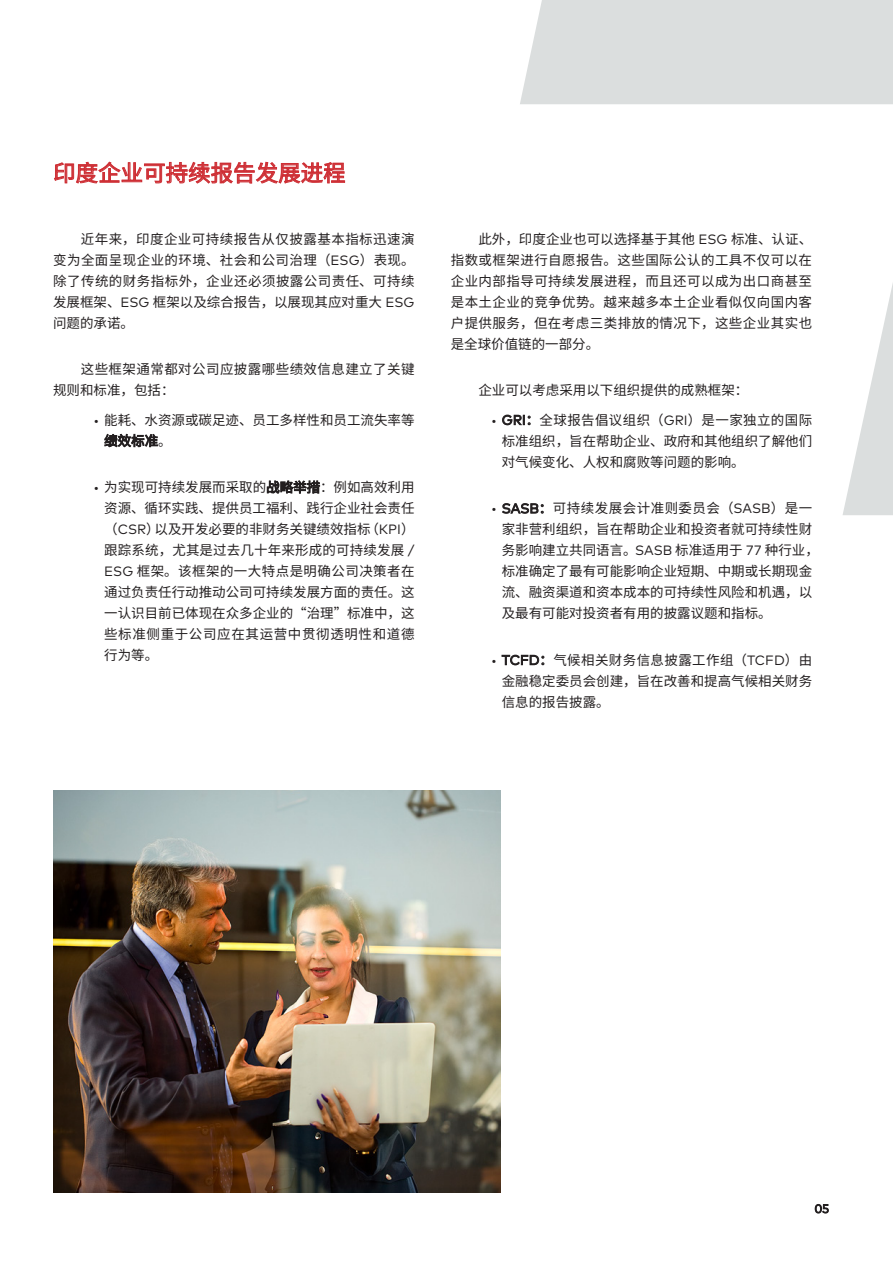
<style>
.page{position:relative;width:893px;height:1263px;background:#fff}
.page>*{position:absolute;margin:0;border:0;box-sizing:border-box;transform-origin:0 0}
.t1{font:22.5px "Noto Sans Hans";color:#ce2f35}
.t2{font:13.5px/21px "Noto Sans Hans";color:#231f20;text-align:justify}
.t3{font:13.5px/21px "Noto Sans Hans";letter-spacing:.03em;color:#231f20}
.s1{font-family:"Mark"}
</style>
<div class="page">
<svg style="left:104px;top:434px;width:54px;height:13px"></svg>
<svg style="left:267px;top:480px;width:53px;height:14px"></svg>
<svg style="left:54px;top:161px;width:291px;height:23px"></svg>
<svg style="left:502px;top:415px;width:18px;height:10px"></svg>
<svg style="left:502px;top:503px;width:18px;height:11px"></svg>
<svg style="left:502px;top:655px;width:42px;height:10px"></svg>
<svg style="left:520px;top:0;width:373px;height:515px"></svg>
<img style="left:53px;top:791px;width:448px;height:402px">
<svg style="left:815px;top:1204px;width:14px;height:9px"></svg>
<p class="t1" style="left:53px;top:160px;width:294px">印度企业可持续报告发展进程</p>
<p class="t2" style="left:53px;top:228px;width:363px;text-indent:28px">近年来，印度企业可持续报告从仅披露基本指标迅速演变为全面呈现企业的环境、社会和公司治理（<span class="s1">ESG</span>）表现。除了传统的财务指标外，企业还必须披露公司责任、可持续发展框架、<span class="s1">ESG</span> 框架以及综合报告，以展现其应对重大 <span class="s1">ESG</span>问题的承诺。</p>
<p class="t3" style="left:53px;top:359px;width:363px;text-indent:28px">这些框架通常都对公司应披露哪些绩效信息建立了关键规则和标准，包括：</p>
<p class="t2" style="left:104px;top:409px;width:312px;text-indent:-11px"><span class="s1">•</span> 能耗、水资源或碳足迹、员工多样性和员工流失率等绩效标准。</p>
<p class="t2" style="left:104px;top:477px;width:312px;text-indent:-11px"><span class="s1">•</span> 为实现可持续发展而采取的战略举措：例如高效利用资源、循环实践、提供员工福利、践行企业社会责任（<span class="s1">CSR</span>）以及开发必要的非财务关键绩效指标（<span class="s1">KPI</span>）跟踪系统，尤其是过去几十年来形成的可持续发展 <span class="s1">/ ESG</span> 框架。该框架的一大特点是明确公司决策者在通过负责任行动推动公司可持续发展方面的责任。这一认识目前已体现在众多企业的“治理”标准中，这些标准侧重于公司应在其运营中贯彻透明性和道德行为等。</p>
<p class="t2" style="left:451px;top:228px;width:363px;text-indent:28px">此外，印度企业也可以选择基于其他 <span class="s1">ESG</span> 标准、认证、指数或框架进行自愿报告。这些国际公认的工具不仅可以在企业内部指导可持续发展进程，而且还可以成为出口商甚至是本土企业的竞争优势。越来越多本土企业看似仅向国内客户提供服务，但在考虑三类排放的情况下，这些企业其实也是全球价值链的一部分。</p>
<p class="t2" style="left:478px;top:380px;width:271px">企业可以考虑采用以下组织提供的成熟框架：</p>
<p class="t2" style="left:502px;top:409px;width:312px;text-indent:-11px"><span class="s1">• GRI</span>：全球报告倡议组织（<span class="s1">GRI</span>）是一家独立的国际标准组织，旨在帮助企业、政府和其他组织了解他们对气候变化、人权和腐败等问题的影响。</p>
<p class="t2" style="left:502px;top:498px;width:319px;text-align:left;text-indent:-11px"><span class="s1">• SASB</span>：可持续发展会计准则委员会（<span class="s1">SASB</span>）是一家非营利组织，旨在帮助企业和投资者就可持续性财务影响建立共同语言。<span class="s1">SASB</span> 标准适用于 <span class="s1">77</span> 种行业，标准确定了最有可能影响企业短期、中期或长期现金流、融资渠道和资本成本的可持续性风险和机遇，以及最有可能对投资者有用的披露议题和指标。</p>
<p class="t2" style="left:502px;top:649px;width:312px;text-indent:-11px"><span class="s1">• TCFD</span>：气候相关财务信息披露工作组（<span class="s1">TCFD</span>）由金融稳定委员会创建，旨在改善和提高气候相关财务信息的报告披露。</p>
</div>
